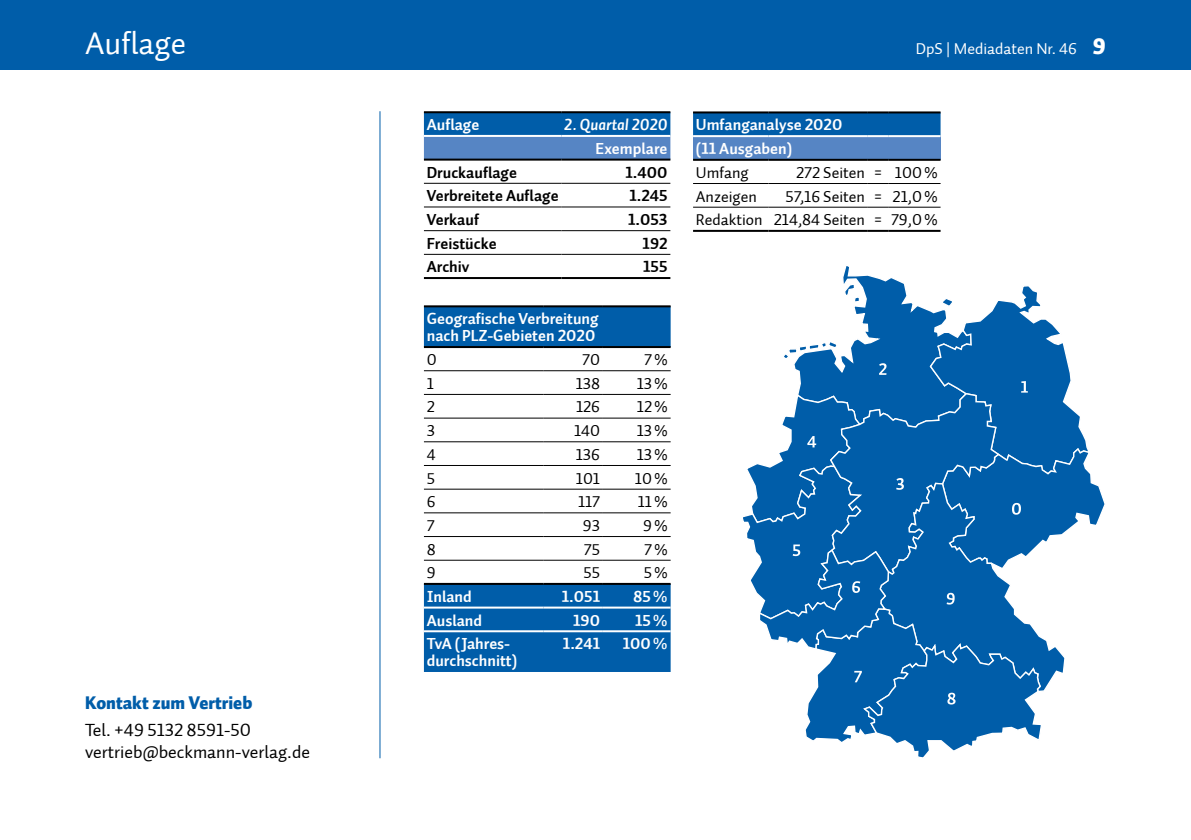
<style>
.page{position:relative;width:1191px;height:840px;background:#fff}
.page>*{position:absolute;margin:0;border:0;box-sizing:border-box;transform-origin:0 0}
.t1{font:32px "Auto 1 Regular LF";color:#fff}
.t2{font:18px/21.6px "Auto 1 Regular LF";color:#000}
.t3{font:18px "Auto 1 Black LF";color:#005da9}
.t4{font:16px/17px "Auto 1 Bold LF";color:#fff}
.t5{font:16px/23.6px "Auto 1 Regular LF";color:#000;text-align:right}
.t6{font:16px "Auto 1 Bold LF";color:#000}
.t7{font:16px "Auto 1 Regular LF";color:#fff}
.t8{font:16px "Auto 1 Bold Italic LF";color:#fff}
.s1{font-family:"Auto 1 Black LF";font-size:22px}
</style>
<div class="page">
<div style="left:0;top:0;width:1191px;height:69px;background:#005da9"></div>
<hr style="left:379px;top:111px;width:1px;height:646px;background:#005da9">
<svg style="left:424px;top:113px;width:246px;height:45px;background:#2a70b5"></svg>
<hr style="left:424px;top:135px;width:137px;height:2px;background:#fff">
<hr style="left:561px;top:135px;width:109px;height:2px;background:#fff">
<hr style="left:424px;top:183px;width:137px;height:1px;background:#000">
<hr style="left:561px;top:183px;width:109px;height:1px;background:#000">
<hr style="left:424px;top:206px;width:137px;height:1px;background:#000">
<hr style="left:561px;top:206px;width:109px;height:1px;background:#000">
<hr style="left:424px;top:230px;width:137px;height:1px;background:#000">
<hr style="left:561px;top:230px;width:109px;height:1px;background:#000">
<hr style="left:424px;top:254px;width:137px;height:1px;background:#000">
<hr style="left:561px;top:254px;width:109px;height:1px;background:#000">
<hr style="left:424px;top:277px;width:137px;height:2px;background:#000">
<hr style="left:561px;top:277px;width:109px;height:2px;background:#000">
<hr style="left:424px;top:111px;width:137px;height:2px;background:#000">
<hr style="left:561px;top:111px;width:109px;height:2px;background:#000">
<hr style="left:424px;top:158px;width:137px;height:2px;background:#000">
<hr style="left:561px;top:158px;width:109px;height:2px;background:#000">
<div style="left:693px;top:113px;width:247px;height:22px;background:#005da9"></div>
<div style="left:693px;top:136px;width:247px;height:24px;background:#5685c4"></div>
<hr style="left:693px;top:135px;width:75px;height:2px;background:#fff">
<hr style="left:768px;top:135px;width:99px;height:2px;background:#fff">
<hr style="left:867px;top:135px;width:21px;height:2px;background:#fff">
<hr style="left:888px;top:135px;width:52px;height:2px;background:#fff">
<hr style="left:693px;top:159px;width:75px;height:2px;background:#000">
<hr style="left:768px;top:159px;width:99px;height:2px;background:#000">
<hr style="left:867px;top:159px;width:21px;height:2px;background:#000">
<hr style="left:888px;top:159px;width:52px;height:2px;background:#000">
<hr style="left:693px;top:111px;width:75px;height:2px;background:#000">
<hr style="left:768px;top:111px;width:99px;height:2px;background:#000">
<hr style="left:867px;top:111px;width:21px;height:2px;background:#000">
<hr style="left:888px;top:111px;width:52px;height:2px;background:#000">
<hr style="left:693px;top:230px;width:75px;height:2px;background:#000">
<hr style="left:768px;top:230px;width:99px;height:2px;background:#000">
<hr style="left:867px;top:230px;width:21px;height:2px;background:#000">
<hr style="left:888px;top:230px;width:52px;height:2px;background:#000">
<svg style="left:693px;top:160px;width:247px;height:71px"></svg>
<hr style="left:888px;top:207px;width:52px;height:1px;background:#000">
<div style="left:424px;top:307px;width:246px;height:364px;background:#005da9"></div>
<svg style="left:424px;top:348px;width:246px;height:234px"></svg>
<hr style="left:424px;top:606px;width:119px;height:2px;background:#fff">
<hr style="left:543px;top:606px;width:60px;height:2px;background:#fff">
<hr style="left:603px;top:606px;width:67px;height:2px;background:#fff">
<hr style="left:424px;top:630px;width:119px;height:2px;background:#fff">
<hr style="left:543px;top:630px;width:60px;height:2px;background:#fff">
<hr style="left:603px;top:630px;width:67px;height:2px;background:#fff">
<hr style="left:424px;top:305px;width:119px;height:2px;background:#000">
<hr style="left:543px;top:305px;width:60px;height:2px;background:#000">
<hr style="left:603px;top:305px;width:67px;height:2px;background:#000">
<hr style="left:424px;top:346px;width:119px;height:2px;background:#000">
<hr style="left:543px;top:346px;width:60px;height:2px;background:#000">
<hr style="left:603px;top:346px;width:67px;height:2px;background:#000">
<hr style="left:424px;top:582px;width:119px;height:2px;background:#000">
<hr style="left:543px;top:582px;width:60px;height:2px;background:#000">
<hr style="left:603px;top:582px;width:67px;height:2px;background:#000">
<hr style="left:424px;top:370px;width:119px;height:1px;background:#000">
<hr style="left:543px;top:370px;width:60px;height:1px;background:#000">
<hr style="left:603px;top:370px;width:67px;height:1px;background:#000">
<hr style="left:424px;top:394px;width:119px;height:1px;background:#000">
<hr style="left:543px;top:394px;width:60px;height:1px;background:#000">
<hr style="left:603px;top:394px;width:67px;height:1px;background:#000">
<hr style="left:424px;top:417px;width:119px;height:1px;background:#000">
<hr style="left:543px;top:417px;width:60px;height:1px;background:#000">
<hr style="left:603px;top:417px;width:67px;height:1px;background:#000">
<hr style="left:424px;top:441px;width:119px;height:1px;background:#000">
<hr style="left:543px;top:441px;width:60px;height:1px;background:#000">
<hr style="left:603px;top:441px;width:67px;height:1px;background:#000">
<hr style="left:424px;top:465px;width:119px;height:1px;background:#000">
<hr style="left:543px;top:465px;width:60px;height:1px;background:#000">
<hr style="left:603px;top:465px;width:67px;height:1px;background:#000">
<hr style="left:424px;top:488px;width:119px;height:1px;background:#000">
<hr style="left:543px;top:488px;width:60px;height:1px;background:#000">
<hr style="left:603px;top:488px;width:67px;height:1px;background:#000">
<hr style="left:424px;top:512px;width:119px;height:1px;background:#000">
<hr style="left:543px;top:512px;width:60px;height:1px;background:#000">
<hr style="left:603px;top:512px;width:67px;height:1px;background:#000">
<hr style="left:424px;top:536px;width:119px;height:1px;background:#000">
<hr style="left:543px;top:536px;width:60px;height:1px;background:#000">
<hr style="left:603px;top:536px;width:67px;height:1px;background:#000">
<hr style="left:424px;top:559px;width:119px;height:1px;background:#000">
<hr style="left:543px;top:559px;width:60px;height:1px;background:#000">
<hr style="left:603px;top:559px;width:67px;height:1px;background:#000">
<svg style="left:743px;top:266px;width:362px;height:492px"></svg>
<h1 class="t1" style="left:85px;top:24px;width:103px">Auflage</h1>
<p class="t7" style="left:915px;top:39px;width:192px">DpS | Mediadaten Nr. 46 <span class="s1">9</span></p>
<p class="t3" style="left:85px;top:690px;width:169px">Kontakt zum Vertrieb</p>
<p class="t2" style="left:85px;top:719px;width:226px">Tel. +49 5132 8591-50 vertrieb@beckmann-verlag.de</p>
<p class="t4" style="left:427px;top:117px;width:54px">Auflage</p>
<p class="t8" style="left:564px;top:114px;width:105px">2. Quartal 2020</p>
<p class="t4" style="left:595px;top:140px;width:73px">Exemplare</p>
<p class="t6" style="left:427px;top:162px;width:92px">Druckauflage</p>
<p class="t6" style="left:625px;top:162px;width:43px">1.400</p>
<p class="t6" style="left:427px;top:185px;width:133px">Verbreitete Auflage</p>
<p class="t6" style="left:629px;top:185px;width:40px">1.245</p>
<p class="t6" style="left:427px;top:209px;width:54px">Verkauf</p>
<p class="t6" style="left:628px;top:209px;width:41px">1.053</p>
<p class="t6" style="left:427px;top:233px;width:71px">Freistücke</p>
<p class="t6" style="left:642px;top:233px;width:26px">192</p>
<p class="t6" style="left:427px;top:256px;width:44px">Archiv</p>
<p class="t6" style="left:643px;top:256px;width:26px">155</p>
<p class="t4" style="left:427px;top:310px;width:173px">Geografische Verbreitung nach PLZ-Gebieten 2020</p>
<p class="t5" style="left:427px;top:348px;width:11px">0</p>
<p class="t5" style="left:582px;top:348px;width:19px">70</p>
<p class="t5" style="left:644px;top:348px;width:25px">7%</p>
<p class="t5" style="left:427px;top:371px;width:9px">1</p>
<p class="t5" style="left:576px;top:371px;width:26px">138</p>
<p class="t5" style="left:637px;top:371px;width:33px">13%</p>
<p class="t5" style="left:427px;top:395px;width:10px">2</p>
<p class="t5" style="left:576px;top:395px;width:25px">126</p>
<p class="t5" style="left:637px;top:395px;width:32px">12%</p>
<p class="t5" style="left:427px;top:419px;width:10px">3</p>
<p class="t5" style="left:574px;top:419px;width:27px">140</p>
<p class="t5" style="left:637px;top:419px;width:33px">13%</p>
<p class="t5" style="left:427px;top:442px;width:10px">4</p>
<p class="t5" style="left:576px;top:442px;width:26px">136</p>
<p class="t5" style="left:637px;top:442px;width:33px">13%</p>
<p class="t5" style="left:427px;top:466px;width:10px">5</p>
<p class="t5" style="left:576px;top:466px;width:26px">101</p>
<p class="t5" style="left:635px;top:466px;width:34px">10%</p>
<p class="t5" style="left:427px;top:490px;width:10px">6</p>
<p class="t5" style="left:578px;top:490px;width:24px">117</p>
<p class="t5" style="left:638px;top:490px;width:31px">11%</p>
<p class="t5" style="left:427px;top:513px;width:9px">7</p>
<p class="t5" style="left:583px;top:513px;width:19px">93</p>
<p class="t5" style="left:643px;top:513px;width:26px">9%</p>
<p class="t5" style="left:427px;top:537px;width:11px">8</p>
<p class="t5" style="left:584px;top:537px;width:18px">75</p>
<p class="t5" style="left:644px;top:537px;width:25px">7%</p>
<p class="t5" style="left:427px;top:561px;width:10px">9</p>
<p class="t5" style="left:583px;top:561px;width:18px">55</p>
<p class="t5" style="left:643px;top:561px;width:26px">5%</p>
<p class="t4" style="left:427px;top:588px;width:47px">Inland</p>
<p class="t4" style="left:562px;top:588px;width:40px">1.051</p>
<p class="t4" style="left:633px;top:588px;width:36px">85%</p>
<p class="t4" style="left:427px;top:611px;width:57px">Ausland</p>
<p class="t4" style="left:573px;top:611px;width:28px">190</p>
<p class="t4" style="left:635px;top:611px;width:34px">15%</p>
<p class="t4" style="left:427px;top:635px;width:92px">TvA (Jahres&shy;durchschnitt)</p>
<p class="t4" style="left:563px;top:635px;width:39px">1.241</p>
<p class="t4" style="left:623px;top:635px;width:46px">100%</p>
<p class="t4" style="left:696px;top:113px;width:148px;line-height:23.6px">Umfanganalyse 2020 (11 Ausgaben)</p>
<p class="t5" style="left:696px;top:161px;width:54px">Umfang</p>
<p class="t5" style="left:796px;top:161px;width:143px">272 Seiten = 100%</p>
<p class="t5" style="left:696px;top:184px;width:62px">Anzeigen</p>
<p class="t5" style="left:696px;top:184px;width:243px">57,16 Seiten = 21,0%<br>Redaktion 214,84 Seiten = 79,0%</p>
</div>
